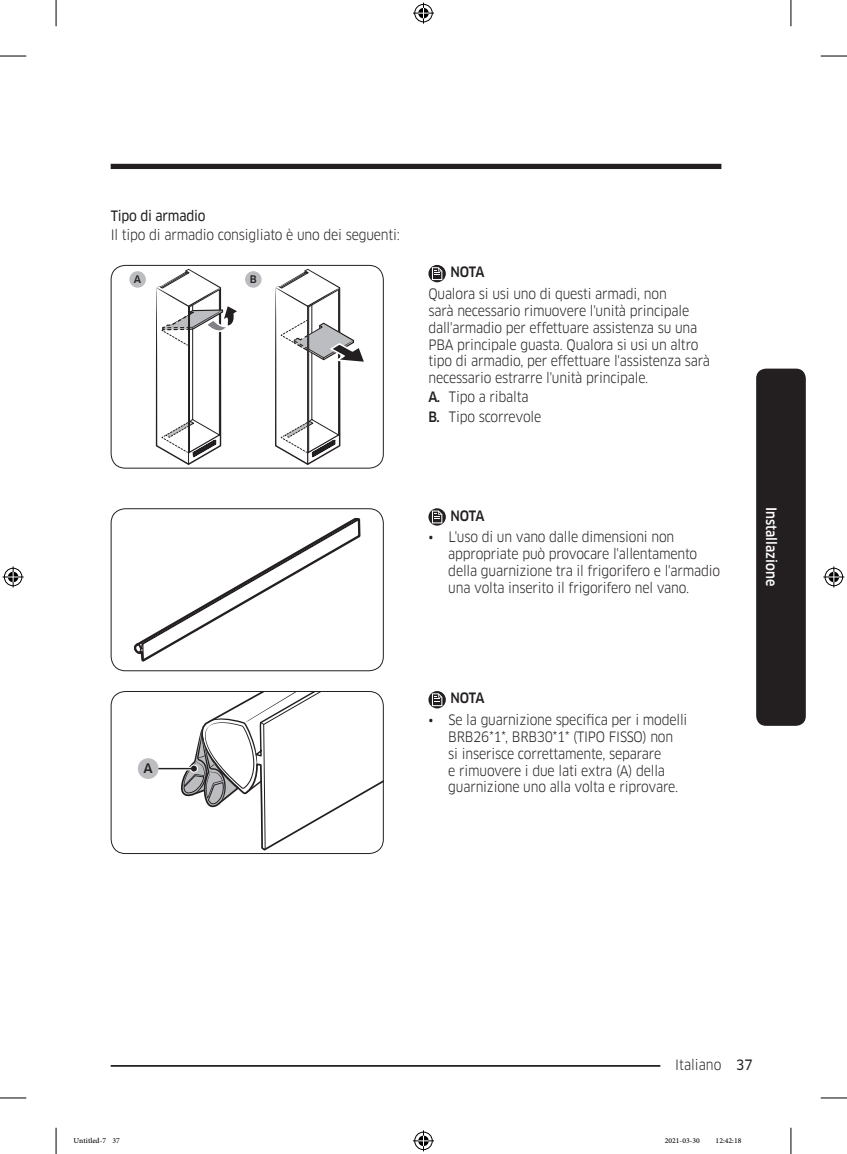
<style>
.page{position:relative;width:847px;height:1154px;background:#fff}
.page>*{position:absolute;margin:0;border:0;box-sizing:border-box;transform-origin:0 0}
.t1{font:14px/16.8px "Samsung Clan Pro";letter-spacing:-.015em;color:#231f20;scale:.9 1}
.Sidebar{font:500 14px "Samsung Clan Pro";color:#fff;scale:.9 1}
.t2{font:14px "Samsung Clan Pro News";letter-spacing:-.015em;color:#231f20;scale:.9 1}
.DL_DT_Icon{font:500 14px "Samsung Clan Pro";letter-spacing:-.035em;color:#231f20;scale:.9 1}
.image{font:500 12.78px "Samsung Clan Pro";color:#231f20}
.t3{font:10.5px "Adobe Arabic";color:#000}
.image-2{font:500 10.15px "Samsung Clan Pro";color:#231f20}
.s1{font-weight:500}
.s2{font-family:"Samsung Clan Pro News"}
</style>
<div class="page">
<div style="left:111px;top:164px;width:610px;height:5px;background:#231f20"></div>
<hr style="left:111px;top:1065px;width:610px;height:2px;background:#231f20">
<div style="left:660px;top:1055px;width:76px;height:17px;background:#fff"></div>
<div style="left:755px;top:369px;width:50px;height:357px;background:#231f20;border-radius:10px"></div>
<div style="left:129px;top:271px;width:17px;height:17px;background:#bcbdc0;border-radius:50%"></div>
<div style="left:245px;top:271px;width:16px;height:17px;background:#bcbdc0;border-radius:50%"></div>
<svg style="left:156px;top:269px;width:81px;height:196px"></svg>
<hr style="left:188px;top:306px;width:1px;height:158px;background:#231f20">
<hr style="left:189px;top:307px;width:1px;height:145px;background:#231f20">
<svg style="left:275px;top:269px;width:89px;height:196px"></svg>
<hr style="left:307px;top:306px;width:1px;height:158px;background:#231f20">
<hr style="left:308px;top:307px;width:1px;height:145px;background:#231f20">
<div style="left:111px;top:265px;width:272px;height:204px;border:1px solid #231f20;border-radius:14px"></div>
<svg style="left:428px;top:265px;width:17px;height:17px"></svg>
<svg style="left:432px;top:267px;width:10px;height:13px"></svg>
<svg style="left:134px;top:517px;width:227px;height:145px"></svg>
<div style="left:111px;top:508px;width:272px;height:163px;border:1px solid #231f20;border-radius:14px"></div>
<svg style="left:428px;top:508px;width:17px;height:18px"></svg>
<svg style="left:432px;top:510px;width:10px;height:13px"></svg>
<hr style="left:154px;top:768px;width:40px;height:1px;background:#231f20">
<svg style="left:180px;top:691px;width:203px;height:161px"></svg>
<div style="left:138px;top:758px;width:20px;height:21px;background:#bcbdc0;border-radius:50%"></div>
<div style="left:111px;top:691px;width:272px;height:163px;border:1px solid #231f20;border-radius:14px"></div>
<svg style="left:428px;top:691px;width:17px;height:17px"></svg>
<svg style="left:432px;top:693px;width:10px;height:13px"></svg>
<svg style="left:0;top:56px;width:26px;height:1px"></svg>
<svg style="left:820px;top:56px;width:26px;height:1px"></svg>
<svg style="left:0;top:1097px;width:26px;height:1px"></svg>
<svg style="left:820px;top:1097px;width:26px;height:1px"></svg>
<svg style="left:56px;top:0;width:1px;height:26px"></svg>
<svg style="left:56px;top:1128px;width:1px;height:26px"></svg>
<svg style="left:790px;top:0;width:1px;height:26px"></svg>
<svg style="left:790px;top:1128px;width:1px;height:26px"></svg>
<svg style="left:413px;top:3px;width:21px;height:21px"></svg>
<svg style="left:413px;top:1130px;width:21px;height:21px"></svg>
<svg style="left:3px;top:566px;width:21px;height:21px"></svg>
<svg style="left:823px;top:566px;width:21px;height:21px"></svg>
<h4 class="t2" style="left:111px;top:207px;width:107px">Tipo di armadio</h4>
<p class="t1" style="left:111px;top:227px;width:323px">Il tipo di armadio consigliato è uno dei seguenti:</p>
<p class="image-2" style="left:134px;top:273px;width:9px">A</p>
<p class="image-2" style="left:250px;top:273px;width:9px">B</p>
<p class="DL_DT_Icon" style="left:450px;top:264px;width:39px">NOTA</p>
<p class="t1" style="left:428px;top:286px;width:314px">Qualora si usi uno di questi armadi, non<br>sarà necessario rimuovere l'unità principale dall'armadio per effettuare assistenza su una PBA principale guasta. Qualora si usi un altro tipo di armadio, per effettuare l'assistenza sarà necessario estrarre l'unità principale.</p>
<p class="t1" style="left:428px;top:389px;width:113px"><span class="s1">A.</span> Tipo a ribalta</p>
<p class="t1" style="left:428px;top:408px;width:127px"><span class="s1">B.</span> Tipo scorrevole</p>
<p class="DL_DT_Icon" style="left:450px;top:507px;width:39px">NOTA</p>
<p class="t1" style="left:448px;top:529px;width:303px;text-indent:-20px">• L'uso di un vano dalle dimensioni non appropriate può provocare l'allentamento della guarnizione tra il frigorifero e l'armadio una volta inserito il frigorifero nel vano.</p>
<p class="image" style="left:143px;top:760px;width:11px">A</p>
<p class="DL_DT_Icon" style="left:450px;top:690px;width:39px">NOTA</p>
<p class="t1" style="left:448px;top:712px;width:267px;text-indent:-20px">• Se la guarnizione specifica per i modelli BRB26*1*, BRB30*1* (TIPO FISSO) non<br>si inserisce correttamente, separare<br>e rimuovere i due lati extra (A) della guarnizione uno alla volta e riprovare.</p>
<p class="Sidebar" style="left:779px;top:507px;width:89px;rotate:90deg">Installazione</p>
<p class="t1" style="left:675px;top:1056px;width:87px">Italiano <span class="s2">37</span></p>
<p class="t3" style="left:74px;top:1133px;width:48px">Untitled-7 37</p>
<p class="t3" style="left:664px;top:1133px;width:37px">2021-03-30</p>
<p class="t3" style="left:715px;top:1133px;width:27px">12:42:18</p>
</div>
